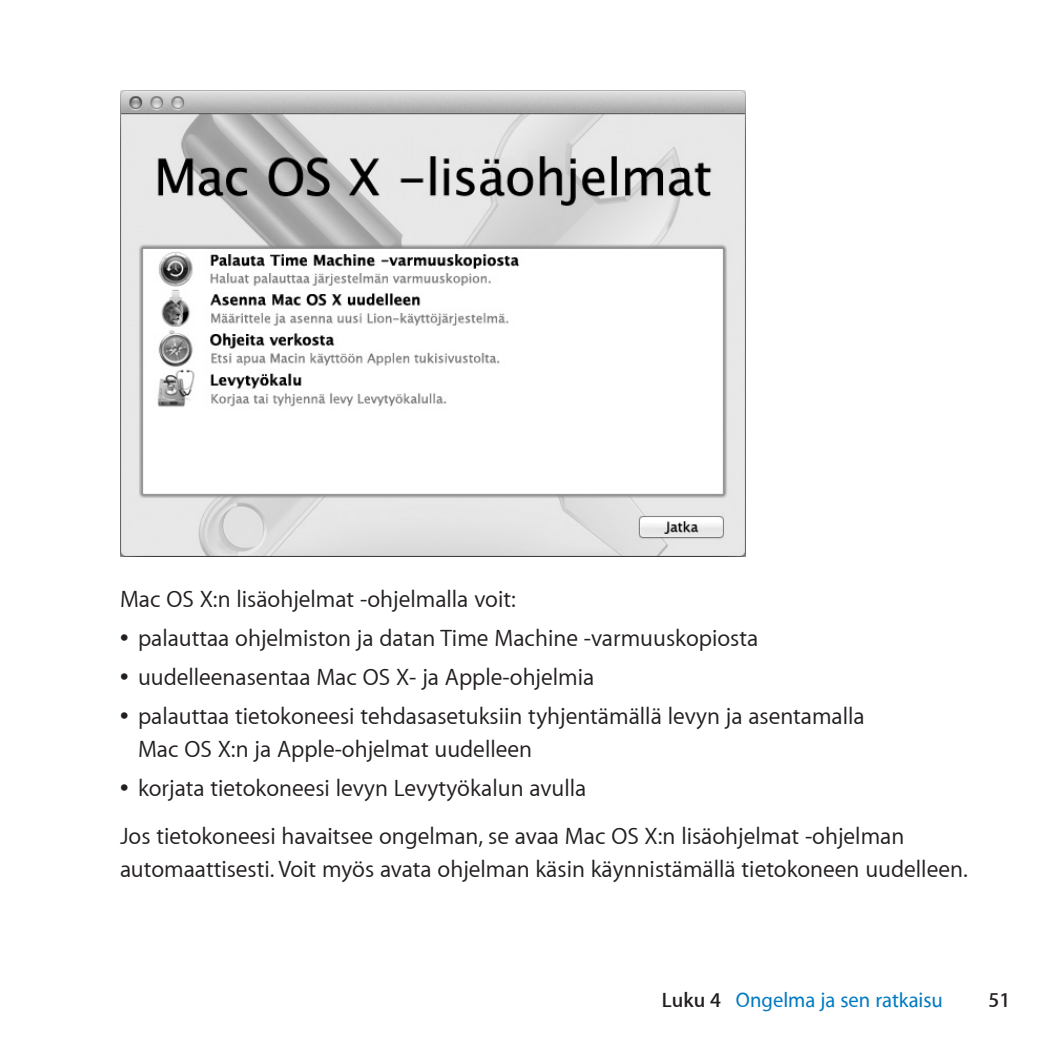
<style>
.page{position:relative;width:1063px;height:1063px;background:#fff}
.page>*{position:absolute;margin:0;border:0;box-sizing:border-box;transform-origin:0 0}
.t1{font:24px/39px "Myriad Set Text";color:#231f20}
.t2{font:500 21px "Myriad Set";color:#007ac2}
.t3{font:600 21px "Myriad Set";color:#231f20}
.s1{font-family:"Apple Icon Four";font-size:27px}
.s2{font-weight:600;color:#231f20}
</style>
<div class="page">
<img style="left:120px;top:90px;width:626px;height:466px">
<p class="t1" style="left:120px;top:579px;width:746px">Mac OS X:n lisäohjelmat -ohjelmalla voit:<br><span class="s1">Â</span> palauttaa ohjelmiston ja datan Time Machine -varmuuskopiosta<br><span class="s1">Â</span> uudelleenasentaa Mac OS X- ja Apple-ohjelmia<br><span class="s1">Â</span> palauttaa tietokoneesi tehdasasetuksiin tyhjentämällä levyn ja asentamalla</p>
<p class="t1" style="left:120px;top:729px;width:468px;text-indent:18px">Mac OS X:n ja Apple-ohjelmat uudelleen<br><span class="s1">Â</span> korjata tietokoneesi levyn Levytyökalun avulla</p>
<p class="t1" style="left:120px;top:819px;width:849px;line-height:33px">Jos tietokoneesi havaitsee ongelman, se avaa Mac OS X:n lisäohjelmat -ohjelman automaattisesti. Voit myös avata ohjelman käsin käynnistämällä tietokoneen uudelleen.</p>
<p class="t2" style="left:662px;top:987px;width:283px"><span class="s2">Luku 4</span> Ongelma ja sen ratkaisu</p>
<p class="t3" style="left:989px;top:987px;width:23px">51</p>
</div>
